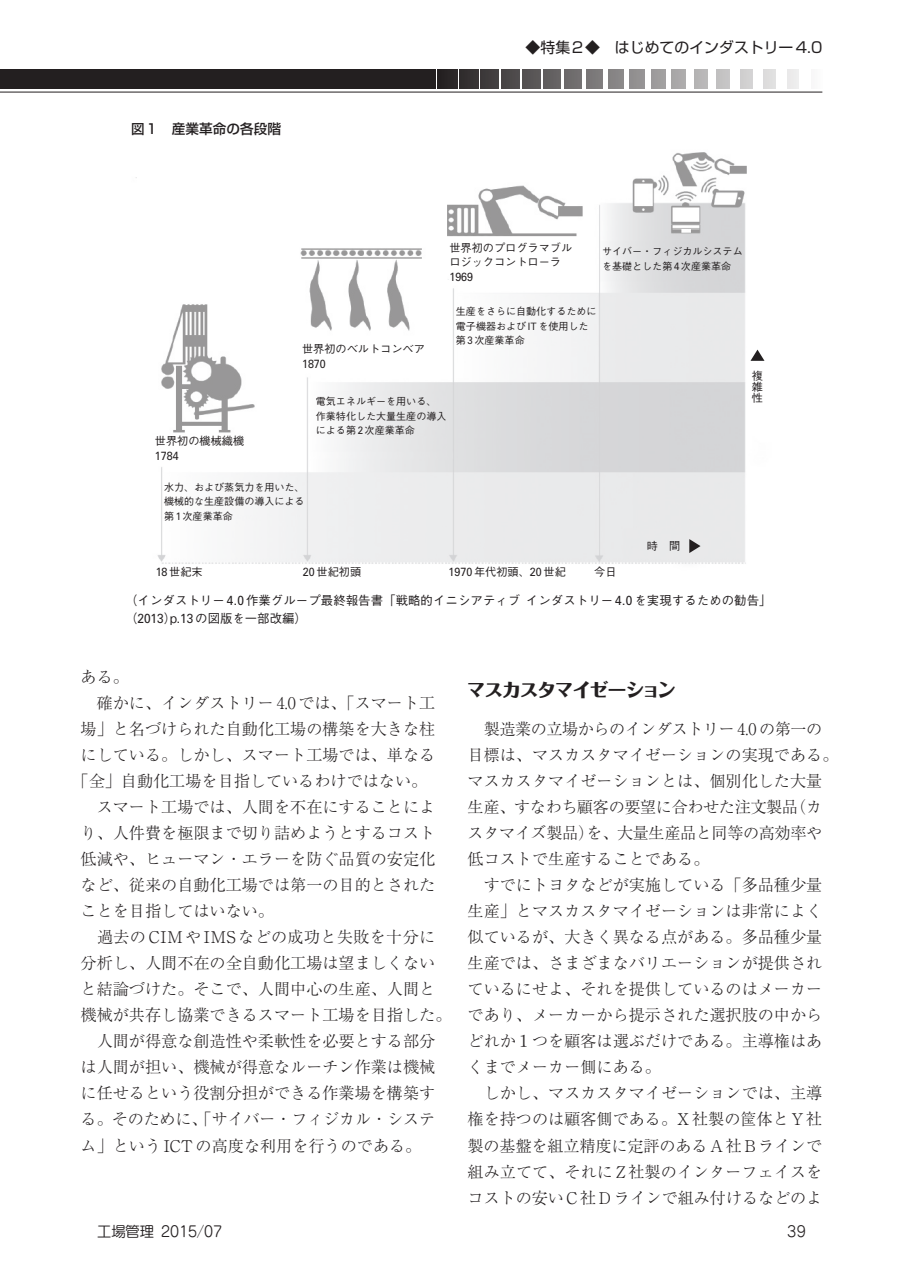
<style>
.page{position:relative;width:903px;height:1275px;background:#fff}
.page>*{position:absolute;margin:0;border:0;box-sizing:border-box;transform-origin:0 0}
._1行見出し{font:800 18.55px "Folk Pro";letter-spacing:-.055em;color:#231f20}
.基000本文{font:300 16.1px/26.1px "Ryumin Pro";color:#231f20;text-align:justify}
.基000本文-2{font:300 16.1px "Ryumin Pr 6";color:#231f20}
.基000本文-3{font:14.88px "Shin Go Pro";color:#231f20}
.基999柱{font:14.88px "Seurat Pro M";letter-spacing:-.05em;color:#231f20}
.基999ノンブル{font:14.88px "Seurat Pro M";color:#231f20}
.基050図説{font:500 13.65px "Shin Go Pro";color:#231f20}
.図下{font:500 12.42px/17.3px "Gothic BBB Pro";letter-spacing:.005em;color:#231f20}
.t1{font:500 11.9px "Iwa O Go Pro";color:#231f20;scale:.91 1}
.t2{font:500 11.2px/14.5px "Gothic BBB Pro";color:#231f20}
.t3{font:500 11.2px/11.2px "Gothic BBB Pr 6";color:#231f20;text-align:justify}
.t4{font:500 9.97px/14.5px "Gothic BBB Pro";color:#231f20}
.t5{font:500 9.97px/14.5px "Gothic BBB Pr 6";color:#231f20}
.s1{font-family:"Gothic BBB Pr 6"}
.s2{font-family:"Iwa O Go Pro";font-size:10.67px}
.s3{font-family:"Gothic BBB Pro"}
.s4{font-family:"Iwa O Go Pro";font-size:11.9px}
.s5{font-family:"Gothic BBB Pr 6";font-size:11.2px}
.s6{font-family:"Gothic BBB Pro";font-size:11.2px}
.s7{font-family:"Iwa O Go Pro";font-size:13.12px}
.s8{font-family:"Ryumin Pr 6"}
.s9{font-family:"Ryumin Pro"}
.s10{font-family:"Tsuku Min Pro L";font-weight:400}
</style>
<div class="page">
<div style="left:437px;top:69px;width:20px;height:20px;background:#231f20"></div>
<div style="left:459px;top:69px;width:20px;height:20px;background:#343031"></div>
<div style="left:481px;top:69px;width:18px;height:20px;background:#403c3d"></div>
<div style="left:501px;top:69px;width:19px;height:20px;background:#4c4949"></div>
<div style="left:522px;top:69px;width:18px;height:20px;background:#575455"></div>
<div style="left:543px;top:69px;width:18px;height:20px;background:#636061"></div>
<div style="left:565px;top:69px;width:17px;height:20px;background:#6f6d6d"></div>
<div style="left:586px;top:69px;width:17px;height:20px;background:#7b797a"></div>
<div style="left:608px;top:69px;width:15px;height:20px;background:#878586"></div>
<div style="left:629px;top:69px;width:15px;height:20px;background:#939191"></div>
<div style="left:651px;top:69px;width:14px;height:20px;background:#9f9d9d"></div>
<div style="left:672px;top:69px;width:14px;height:20px;background:#aba9aa"></div>
<div style="left:694px;top:69px;width:13px;height:20px;background:#b7b6b6"></div>
<div style="left:717px;top:69px;width:13px;height:20px;background:#c5c4c4"></div>
<div style="left:740px;top:69px;width:12px;height:20px;background:#d1d0d0"></div>
<div style="left:763px;top:69px;width:12px;height:20px;background:#dedddd"></div>
<div style="left:787px;top:69px;width:12px;height:20px;background:#ecebeb"></div>
<div style="left:811px;top:69px;width:11px;height:20px;background:#f9f9f9"></div>
<hr style="left:0;top:92px;width:822px;height:1px;background:#231f20">
<img style="left:136px;top:152px;width:629px;height:412px">
<svg style="left:689px;top:539px;width:11px;height:14px"></svg>
<svg style="left:750px;top:350px;width:14px;height:11px"></svg>
<div style="left:0;top:69px;width:435px;height:20px;background:#231f20"></div>
<p class="基050図説" style="left:131px;top:117px;width:152px">図１　産業革命の各段階</p>
<p class="基000本文-3" style="left:526px;top:36px;width:298px">◆特集２◆　はじめてのインダストリー 4.0</p>
<p class="t2" style="left:449px;top:239px;width:124px"><span class="s1">世界初</span>のプログラマブルロジックコントローラ</p>
<p class="t1" style="left:449px;top:268px;width:28px">1969</p>
<p class="t4" style="left:456px;top:303px;width:142px"><span class="s1">生産</span>をさらに<span class="s1">自動化</span>するために<span class="s1">電子機器</span>および IT を<span class="s1">使用</span>した</p>
<p class="t5" style="left:456px;top:333px;width:70px">第 <span class="s2">3</span> 次産業革命</p>
<p class="t4" style="left:602px;top:243px;width:142px">サイバー・フィジカルシステム</p>
<p class="t5" style="left:602px;top:258px;width:131px"><span class="s3">を</span>基礎<span class="s3">とした</span>第 <span class="s2">4</span> 次産業革命</p>
<p class="t2" style="left:302px;top:341px;width:124px"><span class="s1">世界初</span>のベルトコンベア</p>
<p class="t1" style="left:302px;top:355px;width:28px">1870</p>
<p class="t4" style="left:316px;top:393px;width:122px"><span class="s1">電気</span>エネルギーを<span class="s1">用</span>いる、</p>
<p class="t5" style="left:316px;top:408px;width:132px">作業特化<span class="s3">した</span>大量生産<span class="s3">の</span>導入<span class="s3">による</span>第 <span class="s2">2</span> 次産業革命</p>
<p class="t3" style="left:155px;top:434px;width:91px">世界初<span class="s3">の</span>機械織機</p>
<p class="t1" style="left:155px;top:447px;width:28px">1784</p>
<p class="t4" style="left:164px;top:479px;width:142px"><span class="s1">水力</span>、および<span class="s1">蒸気力</span>を<span class="s1">用</span>いた、</p>
<p class="t5" style="left:164px;top:494px;width:142px">機械的<span class="s3">な</span>生産設備<span class="s3">の</span>導入<span class="s3">による</span>第 <span class="s2">1</span> 次産業革命</p>
<p class="t3" style="left:156px;top:566px;width:49px"><span class="s4">18</span> 世紀末</p>
<p class="t3" style="left:303px;top:566px;width:60px"><span class="s4">20</span> 世紀初頭</p>
<p class="t1" style="left:449px;top:564px;width:130px">1970 <span class="s5">年代初頭</span><span class="s6">、</span>20 <span class="s5">世紀</span></p>
<p class="t3" style="left:594px;top:566px;width:24px">今日</p>
<p class="t3" style="left:647px;top:540px;width:35px">時 間</p>
<p class="t3" style="left:752px;top:369px;width:12px">複雑性</p>
<p class="図下" style="left:125px;top:590px;width:648px">（インダストリー <span class="s7">4</span>.<span class="s7">0</span> <span class="s1">作業</span>グループ<span class="s1">最終報告書</span>「<span class="s1">戦略的</span>イニシアティブインダストリー <span class="s7">4</span>.<span class="s7">0</span> を<span class="s1">実現</span>するための<span class="s1">勧告</span>」（<span class="s7">2013</span>）p.<span class="s7">13</span> の<span class="s1">図版</span>を<span class="s1">一部改編</span>）</p>
<p class="基000本文" style="left:81px;top:662px;width:50px">ある。</p>
<p class="基000本文" style="left:97px;top:688px;width:340px"><span class="s8">確</span>かに、インダストリー 4.0では、「スマート<span class="s8">工</span></p>
<p class="基000本文-2" style="left:81px;top:716px;width:356px">場<span class="s9">」と</span>名<span class="s9">づけられた</span>自動化工場<span class="s9">の</span>構築<span class="s9">を</span>大<span class="s9">きな</span>柱</p>
<p class="基000本文" style="left:81px;top:740px;width:356px">にしている。しかし、スマート<span class="s8">工場</span>では、<span class="s8">単</span>なる</p>
<p class="基000本文" style="left:73px;top:766px;width:356px">「<span class="s8">全</span>」<span class="s8">自動化工場</span>を<span class="s8">目指</span>しているわけではない。</p>
<p class="基000本文" style="left:81px;top:793px;width:356px;text-indent:16px">スマート<span class="s8">工場</span>では、<span class="s8">人間</span>を<span class="s8">不在</span>にすることにより、<span class="s8">人件費</span>を<span class="s8">極限</span>まで<span class="s8">切</span>り<span class="s8">詰</span>めようとするコスト<span class="s8">低減</span>や、ヒューマン・エラーを<span class="s8">防</span>ぐ<span class="s8">品質</span>の<span class="s8">安定化</span>など、<span class="s8">従来</span>の<span class="s8">自動化工場</span>では<span class="s8">第一</span>の<span class="s8">目的</span>とされたことを<span class="s8">目指</span>してはいない。</p>
<p class="基000本文" style="left:81px;top:923px;width:372px;text-align:left;text-indent:16px"><span class="s8">過去</span>のCIMやIMSなどの<span class="s8">成功</span>と<span class="s8">失敗</span>を<span class="s8">十分</span>に<span class="s8">分析</span>し、<span class="s8">人間不在</span>の<span class="s8">全自動化工場</span>は<span class="s8">望</span>ましくないと<span class="s8">結論</span>づけた。そこで、<span class="s8">人間中心</span>の<span class="s8">生産</span>、<span class="s8">人間</span>と<span class="s8">機械</span>が<span class="s8">共存</span>し<span class="s8">協業</span>できるスマート<span class="s8">工場</span>を<span class="s8">目指</span>した。</p>
<p class="基000本文" style="left:81px;top:1027px;width:356px;text-indent:16px"><span class="s8">人間</span>が<span class="s8">得意</span>な<span class="s8">創造性</span>や<span class="s8">柔軟性</span>を<span class="s8">必要</span>とする<span class="s8">部分</span>は<span class="s8">人間</span>が<span class="s8">担</span>い、<span class="s8">機械</span>が<span class="s8">得意</span>なルーチン<span class="s8">作業</span>は<span class="s8">機械</span>に<span class="s8">任</span>せるという<span class="s8">役割分担</span>ができる<span class="s8">作業場</span>を<span class="s8">構築</span>する。そのために、「サイバー・フィジカル・システム」という ICT の<span class="s8">高度</span>な<span class="s8">利用</span>を<span class="s8">行</span>うのである。</p>
<p class="_1行見出し" style="left:467px;top:674px;width:210px">マスカスタマイゼーション</p>
<p class="基000本文" style="left:468px;top:714px;width:372px;text-align:left;text-indent:16px"><span class="s8">製造業</span>の<span class="s8">立場</span>からのインダストリー 4.0 の<span class="s8">第一</span>の<span class="s8">目標</span>は、マスカスタマイゼーションの<span class="s8">実現</span>である。マスカスタマイゼーションとは、<span class="s8">個別化</span>した<span class="s8">大量生産</span>、すなわち<span class="s8">顧客</span>の<span class="s8">要望</span>に<span class="s8">合</span>わせた<span class="s8">注文製品</span>（カスタマイズ<span class="s8">製品</span>）を、<span class="s8">大量生産品</span>と<span class="s8">同等</span>の<span class="s8">高効率</span>や<span class="s8">低</span>コストで<span class="s8">生産</span>することである。</p>
<p class="基000本文" style="left:468px;top:871px;width:356px;text-indent:16px">すでにトヨタなどが<span class="s8">実施</span>している「<span class="s8">多品種少量生産</span>」とマスカスタマイゼーションは<span class="s8">非常</span>によく<span class="s8">似</span>ているが、<span class="s8">大</span>きく<span class="s8">異</span>なる<span class="s8">点</span>がある。<span class="s8">多品種少量生産</span>では、さまざまなバリエーションが<span class="s8">提供</span>されているにせよ、それを<span class="s8">提供</span>しているのはメーカーであり、メーカーから<span class="s8">提示</span>された<span class="s8">選択肢</span>の<span class="s8">中</span>からどれか<span class="s10">１</span>つを<span class="s8">顧客</span>は<span class="s8">選</span>ぶだけである。<span class="s8">主導権</span>はあくまでメーカー<span class="s8">側</span>にある。</p>
<p class="基000本文" style="left:468px;top:1079px;width:356px;text-indent:16px">しかし、マスカスタマイゼーションでは、<span class="s8">主導権</span>を<span class="s8">持</span>つのは<span class="s8">顧客側</span>である。X<span class="s8">社製</span>の<span class="s8">筺体</span>と Y<span class="s8">社製</span>の<span class="s8">基盤</span>を<span class="s8">組立精度</span>に<span class="s8">定評</span>のある A <span class="s8">社</span> B ラインで<span class="s8">組</span>み<span class="s8">立</span>てて、それに Z<span class="s8">社製</span>のインターフェイスをコストの<span class="s8">安</span>い C<span class="s8">社</span>D ラインで<span class="s8">組</span>み<span class="s8">付</span>けるなどのよ</p>
<p class="基999柱" style="left:97px;top:1222px;width:127px">工場管理 2015／07</p>
<p class="基999ノンブル" style="left:787px;top:1222px;width:21px">39</p>
</div>
